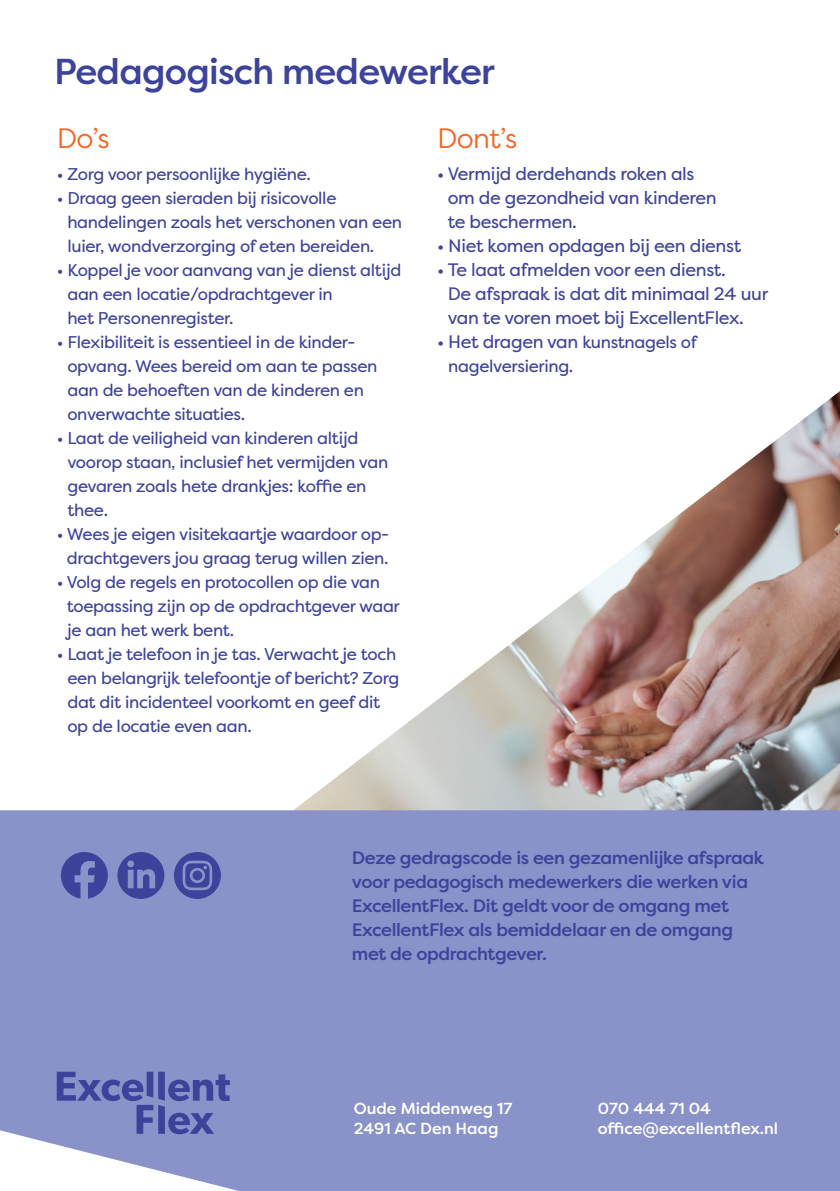
<style>
.page{position:relative;width:840px;height:1191px;background:#fff}
.page>*{position:absolute;margin:0;border:0;box-sizing:border-box;transform-origin:0 0}
.t1{font:500 36px "Filson Pro";letter-spacing:-.02em;color:#3d439a}
.t2{font:28px "Filson Pro";letter-spacing:-.02em;color:#f36624}
.t3{font:18px/24px "Filson Pro";letter-spacing:-.02em;color:#3d439b}
.t4{font:500 18px/24px "Filson Pro";letter-spacing:-.02em;color:#3d439b}
.t5{font:17px/24px "Filson Pro";letter-spacing:-.02em;color:#3d439b}
.t6{font:500 16px "Filson Pro";color:#fff}
.s1{font-size:17px}
</style>
<div class="page">
<img style="left:294px;top:392px;width:545px;height:418px">
<div style="left:0;top:810px;width:839px;height:381px;background:#8a93c9"></div>
<svg style="left:57px;top:1071px;width:173px;height:63px;background:#7179ba"></svg>
<svg style="left:61px;top:852px;width:47px;height:47px;background:#5b62ad"></svg>
<div style="left:117px;top:852px;width:47px;height:47px;background:#3d439b;border-radius:50%"></div>
<svg style="left:128px;top:869px;width:27px;height:19px"></svg>
<div style="left:127px;top:860px;width:7px;height:7px;background:#8a93c9;border-radius:50%"></div>
<div style="left:174px;top:852px;width:47px;height:47px;background:#3d439b;border-radius:50%"></div>
<svg style="left:182px;top:860px;width:30px;height:30px"></svg>
<p class="t1" style="left:54px;top:46px;width:442px">Pedagogisch medewerker</p>
<p class="t2" style="left:437px;top:120px;width:82px">Dont’s</p>
<p class="t2" style="left:57px;top:120px;width:54px">Do’s</p>
<p class="t5" style="left:57px;top:162px;width:256px">• Zorg voor persoonlijke hygiëne.</p>
<p class="t5" style="left:67px;top:186px;width:336px;text-indent:-11px">• Draag geen sieraden bij risicovolle handelingen zoals het verschonen van een luier, wondverzorging of eten bereiden.</p>
<p class="t5" style="left:67px;top:258px;width:335px;text-indent:-11px">• Koppel je voor aanvang van je dienst altijd aan een locatie/opdrachtgever in<br>het Personenregister.</p>
<p class="t5" style="left:67px;top:330px;width:311px;text-indent:-11px">• Flexibiliteit is essentieel in de kinder&shy;opvang. Wees bereid om aan te passen aan de behoeften van de kinderen en onverwachte situaties.</p>
<p class="t5" style="left:67px;top:426px;width:322px;text-indent:-11px">• Laat de veiligheid van kinderen altijd voorop staan, inclusief het vermijden van gevaren zoals hete drankjes: koffie en thee.</p>
<p class="t5" style="left:57px;top:522px;width:334px;text-align:center">• Wees je eigen visitekaartje waardoor op&shy;drachtgevers jou graag terug willen zien.</p>
<p class="t5" style="left:67px;top:570px;width:334px;text-indent:-10px">• Volg de regels en protocollen op die van toepassing zijn op de opdrachtgever waar je aan het werk bent.</p>
<p class="t5" style="left:67px;top:642px;width:333px;text-indent:-11px">• Laat je telefoon in je tas. Verwacht je toch een belangrijk telefoontje of bericht? Zorg dat dit incidenteel voorkomt en geef dit op de locatie even aan.</p>
<p class="t3" style="left:447px;top:161px;width:270px;text-indent:-11px">• Vermijd derdehands roken als om de gezondheid van kinderen te beschermen.</p>
<p class="t3" style="left:437px;top:233px;width:305px">• Niet komen opdagen bij een dienst</p>
<p class="t3" style="left:447px;top:257px;width:322px;text-indent:-11px">• Te laat afmelden voor een dienst.<br>De afspraak is dat dit minimaal 24 uur van te voren moet bij ExcellentFlex.</p>
<p class="t3" style="left:437px;top:329px;width:261px">• Het dragen van <span class="s1">kunstnagels of</span></p>
<p class="t5" style="left:448px;top:354px;width:126px">nagelversiering.</p>
<p class="t4" style="left:351px;top:845px;width:413px">Deze gedragscode is een gezamenlijke afspraak voor pedagogisch medewerkers die werken via ExcellentFlex. Dit geldt voor de omgang met ExcellentFlex als bemiddelaar en de omgang met de opdrachtgever.</p>
<p class="t6" style="left:353px;top:1097px;width:160px">Oude Middenweg 17</p>
<p class="t6" style="left:353px;top:1117px;width:146px">2491 AC Den Haag</p>
<p class="t6" style="left:597px;top:1097px;width:114px">070 444 71 04</p>
<p class="t6" style="left:597px;top:1117px;width:182px">office@excellentflex.nl</p>
</div>
